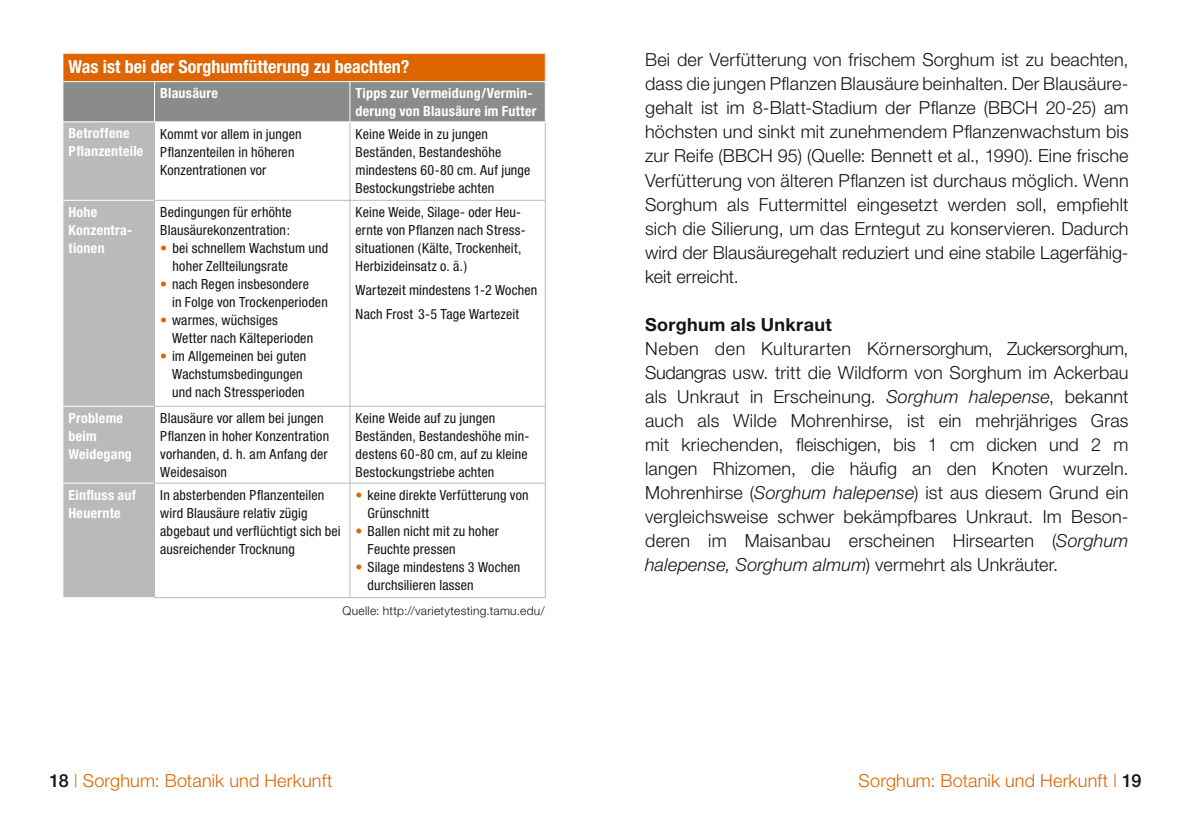
<style>
.page{position:relative;width:1191px;height:840px;background:#fff}
.page>*{position:absolute;margin:0;border:0;box-sizing:border-box;transform-origin:0 0}
.t1{font:300 18px/24px "Helvetica Neue";letter-spacing:.005em;color:#141413;text-align:justify}
.t2{font:300 18px "Helvetica Neue";letter-spacing:.01em;color:#de6500}
.t3{font:700 condensed 18px "Helvetica Neue";color:#fff}
.t4{font:700 18px "Helvetica Neue";letter-spacing:.02em;color:#141413}
.t5{font:condensed 14px/18px "Helvetica Neue";letter-spacing:.01em;color:#141413}
.t6{font:700 condensed 14px/18px "Helvetica Neue";letter-spacing:.02em;color:#fff}
.t7{font:300 12px "Helvetica Neue";letter-spacing:.025em;color:#141413}
.s1{font-weight:300;font-stretch:normal;color:#de6500}
.s2{color:#de6500}
.s3{font-style:italic}
.s4{font-weight:500;color:#141413}
</style>
<div class="page">
<div style="left:63px;top:122px;width:91px;height:474px;background:#b9baba"></div>
<svg style="left:63px;top:54px;width:483px;height:67px;background:#ac7c52"></svg>
<hr style="left:62px;top:81px;width:92px;height:1px;background:#fff">
<hr style="left:154px;top:81px;width:196px;height:1px;background:#fff">
<hr style="left:154px;top:82px;width:1px;height:39px;background:#fff">
<hr style="left:350px;top:81px;width:196px;height:1px;background:#fff">
<hr style="left:349px;top:82px;width:1px;height:39px;background:#fff">
<hr style="left:545px;top:82px;width:1px;height:39px;background:#fff">
<hr style="left:62px;top:200px;width:92px;height:1px;background:#fff">
<hr style="left:62px;top:405px;width:92px;height:1px;background:#fff">
<hr style="left:62px;top:482px;width:92px;height:1px;background:#fff">
<hr style="left:154px;top:122px;width:1px;height:78px;background:#b9baba">
<hr style="left:154px;top:200px;width:196px;height:1px;background:#b9baba">
<hr style="left:154px;top:201px;width:1px;height:204px;background:#b9baba">
<hr style="left:154px;top:405px;width:196px;height:1px;background:#b9baba">
<hr style="left:154px;top:406px;width:1px;height:76px;background:#b9baba">
<hr style="left:154px;top:482px;width:196px;height:1px;background:#b9baba">
<hr style="left:154px;top:483px;width:1px;height:113px;background:#b9baba">
<hr style="left:154px;top:596px;width:196px;height:1px;background:#b9baba">
<hr style="left:349px;top:122px;width:1px;height:78px;background:#b9baba">
<hr style="left:545px;top:122px;width:1px;height:78px;background:#b9baba">
<hr style="left:350px;top:200px;width:196px;height:1px;background:#b9baba">
<hr style="left:349px;top:201px;width:1px;height:204px;background:#b9baba">
<hr style="left:545px;top:201px;width:1px;height:204px;background:#b9baba">
<hr style="left:350px;top:405px;width:196px;height:1px;background:#b9baba">
<hr style="left:349px;top:406px;width:1px;height:76px;background:#b9baba">
<hr style="left:545px;top:406px;width:1px;height:76px;background:#b9baba">
<hr style="left:350px;top:482px;width:196px;height:1px;background:#b9baba">
<hr style="left:349px;top:483px;width:1px;height:113px;background:#b9baba">
<hr style="left:545px;top:483px;width:1px;height:113px;background:#b9baba">
<hr style="left:350px;top:596px;width:196px;height:1px;background:#b9baba">
<p class="t3" style="left:69px;top:60px;width:342px">Was ist bei der Sorghumfütterung zu beachten?</p>
<p class="t6" style="left:160px;top:85px;width:59px">Blausäure</p>
<p class="t6" style="left:355px;top:85px;width:182px">Tipps zur Vermeidung/Vermin&shy;derung von Blausäure im Futter</p>
<p class="t6" style="left:69px;top:126px;width:76px">Betroffene<br>Pflanzenteile</p>
<p class="t5" style="left:160px;top:126px;width:143px">Kommt vor allem in jungen<br>Pflanzenteilen in höheren<br>Konzentrationen vor</p>
<p class="t5" style="left:355px;top:126px;width:176px">Keine Weide in zu jungen<br>Beständen, Bestandeshöhe mindestens 60-80 cm. Auf junge<br>Bestockungs triebe achten</p>
<p class="t6" style="left:69px;top:204px;width:65px">Hohe<br>Konzentra&shy;tionen</p>
<p class="t5" style="left:160px;top:204px;width:133px">Bedingungen für erhöhte<br>Blausäurekonzentration:</p>
<p class="t5" style="left:355px;top:204px;width:172px">Keine Weide, Silage- oder Heu&shy;ernte von Pflanzen nach Stress&shy;situationen (Kälte, Trockenheit,<br>Herbizideinsatz o. ä.)</p>
<p class="t5" style="left:355px;top:279px;width:183px;line-height:23.6px">Wartezeit mindestens 1-2 Wochen<br>Nach Frost 3-5 Tage Wartezeit</p>
<p class="t5" style="left:173px;top:240px;width:157px;text-indent:-12px"><span class="s1">•</span> bei schnellem Wachstum und hoher Zellteilungsrate</p>
<p class="t5" style="left:172px;top:276px;width:157px;text-indent:-12px"><span class="s2">•</span> nach Regen insbesondere<br>in Folge von Trockenperioden</p>
<p class="t5" style="left:172px;top:312px;width:143px;text-indent:-12px"><span class="s2">•</span> warmes, wüchsiges<br>Wetter nach Kälteperioden</p>
<p class="t5" style="left:172px;top:348px;width:136px;text-indent:-12px"><span class="s2">•</span> im Allgemeinen bei guten<br>Wachstumsbedingungen und nach Stressperioden</p>
<p class="t6" style="left:69px;top:410px;width:65px">Probleme beim<br>Weidegang</p>
<p class="t5" style="left:160px;top:410px;width:170px">Blausäure vor allem bei jungen<br>Pflanzen in hoher Konzentration vorhanden, d. h. am Anfang der<br>Weidesaison</p>
<p class="t5" style="left:355px;top:410px;width:175px">Keine Weide auf zu jungen<br>Beständen, Bestandeshöhe min&shy;destens 60-80 cm, auf zu kleine<br>Bestockungstriebe achten</p>
<p class="t6" style="left:69px;top:486px;width:69px">Einfluss auf<br>Heuernte</p>
<p class="t5" style="left:160px;top:487px;width:182px">In absterbenden Pflanzenteilen wird Blausäure relativ zügig abgebaut und verflüchtigt sich bei ausreichender Trocknung</p>
<p class="t5" style="left:367px;top:487px;width:163px;text-indent:-12px"><span class="s2">•</span> keine direkte Verfütterung von<br>Grünschnitt</p>
<p class="t5" style="left:367px;top:523px;width:133px;text-indent:-12px"><span class="s2">•</span> Ballen nicht mit zu hoher<br>Feuchte pressen</p>
<p class="t5" style="left:367px;top:559px;width:154px;text-indent:-12px"><span class="s2">•</span> Silage mindestens 3 Wochen durchsilieren lassen</p>
<p class="t7" style="left:342px;top:605px;width:203px">Quelle: http://varietytesting.tamu.edu/</p>
<p class="t1" style="left:645px;top:50px;width:485px">Bei der Verfütterung von frischem Sorghum ist zu beachten, dass die jungen Pflanzen Blausäure beinhalten. Der Blausäure&shy;gehalt ist im 8-Blatt-Stadium der Pflanze (BBCH 20-25) am höchsten und sinkt mit zunehmendem Pflanzenwachstum bis zur Reife (BBCH 95) (Quelle: Bennett et al., 1990). Eine frische Verfütterung von älteren Pflanzen ist durchaus möglich. Wenn Sorghum als Futtermittel eingesetzt werden soll, empfiehlt sich die Silierung, um das Erntegut zu konservieren. Dadurch wird der Blausäuregehalt reduziert und eine stabile Lagerfähig&shy;keit erreicht.</p>
<p class="t4" style="left:645px;top:317px;width:188px">Sorghum als Unkraut</p>
<p class="t1" style="left:645px;top:338px;width:485px">Neben den Kulturarten Körnersorghum, Zuckersorghum, Sudangras usw. tritt die Wildform von Sorghum im Ackerbau als Unkraut in Erscheinung. <span class="s3">Sorghum halepense</span>, bekannt auch als Wilde Mohrenhirse, ist ein mehrjähriges Gras mit kriechenden, fleischigen, bis 1 cm dicken und 2 m langen Rhizomen, die häufig an den Knoten wurzeln.<br>Mohrenhirse (<span class="s3">Sorghum halepense</span>) ist aus diesem Grund ein vergleichsweise schwer bekämpfbares Unkraut. Im Beson&shy;deren im Maisanbau erscheinen Hirsearten (<span class="s3">Sorghum halepense, Sorghum almum</span>) vermehrt als Unkräuter.</p>
<p class="t2" style="left:50px;top:773px;width:284px"><span class="s4">18</span> | Sorghum: Botanik und Herkunft</p>
<p class="t2" style="left:858px;top:773px;width:284px">Sorghum: Botanik und Herkunft | <span class="s4">19</span></p>
</div>
